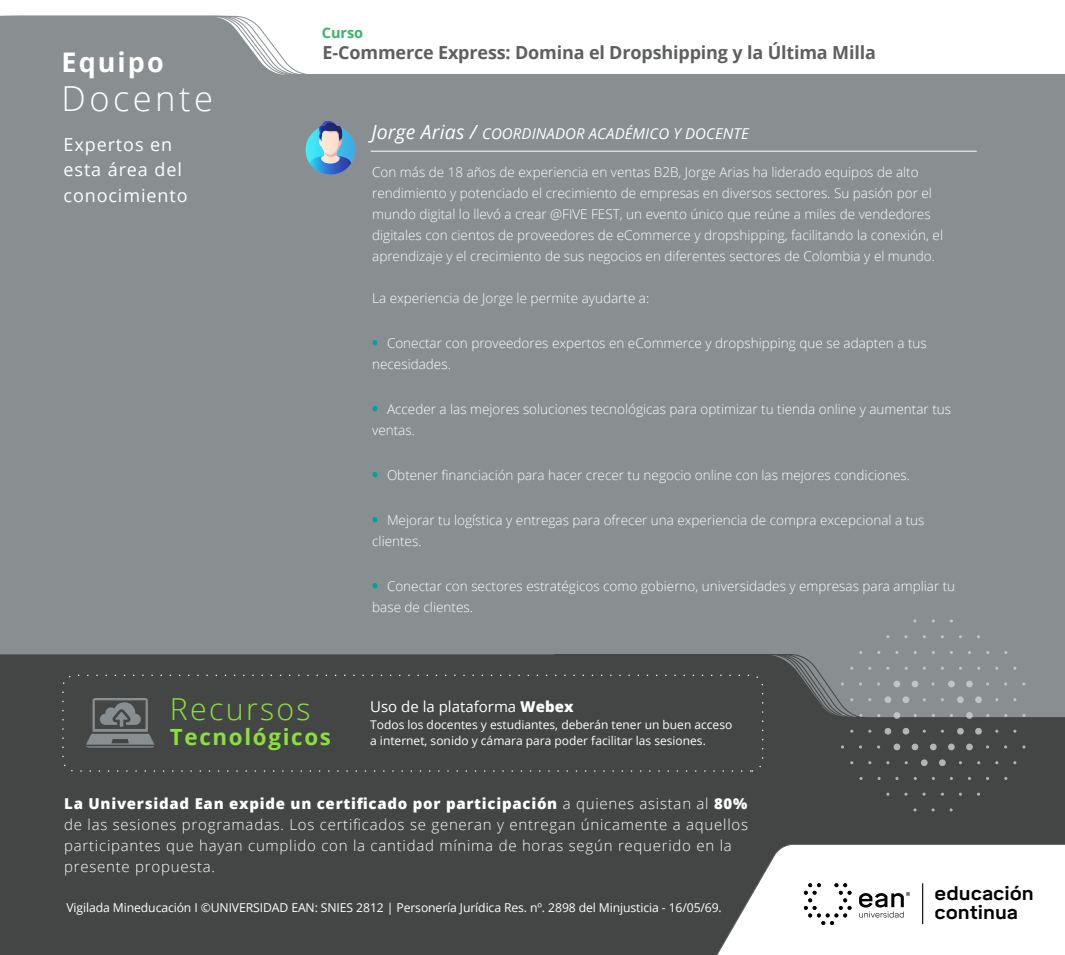
<style>
.page{position:relative;width:1065px;height:955px;background:#fff}
.page>*{position:absolute;margin:0;border:0;box-sizing:border-box;transform-origin:0 0}
.t1{font:300 34.5px "Open Sans";letter-spacing:.1em;color:#fff}
.t2{font:300 30.3px "Open Sans";letter-spacing:.075em;color:#89e23b}
.t3{font:700 27px "Open Sans";letter-spacing:.075em;color:#fff}
.t4{font:700 22.35px "Open Sans";letter-spacing:.075em;color:#89e23b}
.t5{font:700 18.9px/18.6px "Mikro";color:#010101}
.t6{font:700 18px "Open Sans";letter-spacing:-.01em;color:#5e5f5f}
.t7{font:18px/25.5px "Open Sans";letter-spacing:.05em;color:#fff}
.t8{font:300 15px/21px "Open Sans";letter-spacing:.05em;color:#fff}
.t9{font:italic 15px "Open Sans";letter-spacing:.01em;color:#fff}
.t10{font:15px "Open Sans";color:#fff}
.t11{font:700 14.4px "Open Sans";color:#3cb361}
.t12{font:300 13.5px/21px "Open Sans";color:#fff}
.t13{font:12.15px "Open Sans";letter-spacing:-.01em;color:#fff}
.t14{font:12px/16.5px "Open Sans";color:#fff}
.s1{font-size:19.5px}
.s2{font-weight:800;font-size:15px;color:#00a29e}
.s3{font-weight:800}
</style>
<div class="page">
<div style="left:0;top:75px;width:1065px;height:579px;background:#898e91"></div>
<div style="left:0;top:654px;width:1065px;height:301px;background:#444545"></div>
<svg style="left:931px;top:619px;width:4px;height:3px"></svg>
<svg style="left:949px;top:619px;width:4px;height:3px"></svg>
<svg style="left:940px;top:635px;width:4px;height:3px"></svg>
<svg style="left:931px;top:651px;width:4px;height:3px"></svg>
<svg style="left:949px;top:651px;width:4px;height:3px"></svg>
<svg style="left:940px;top:666px;width:4px;height:3px"></svg>
<svg style="left:931px;top:777px;width:4px;height:3px"></svg>
<svg style="left:949px;top:777px;width:4px;height:3px"></svg>
<svg style="left:940px;top:792px;width:4px;height:3px"></svg>
<svg style="left:940px;top:729px;width:4px;height:3px"></svg>
<svg style="left:949px;top:714px;width:4px;height:3px"></svg>
<svg style="left:931px;top:714px;width:4px;height:3px"></svg>
<svg style="left:940px;top:698px;width:4px;height:3px"></svg>
<div style="left:966px;top:680px;width:6px;height:7px;background:#c1c4c5;border-radius:50%"></div>
<div style="left:948px;top:680px;width:6px;height:7px;background:#c1c4c5;border-radius:50%"></div>
<div style="left:911px;top:680px;width:7px;height:7px;background:#c1c4c5;border-radius:50%"></div>
<div style="left:893px;top:680px;width:7px;height:7px;background:#c1c4c5;border-radius:50%"></div>
<div style="left:902px;top:696px;width:7px;height:7px;background:#c1c4c5;border-radius:50%"></div>
<div style="left:884px;top:696px;width:7px;height:7px;background:#c1c4c5;border-radius:50%"></div>
<svg style="left:893px;top:712px;width:7px;height:7px"></svg>
<div style="left:975px;top:696px;width:6px;height:7px;background:#c1c4c5;border-radius:50%"></div>
<div style="left:957px;top:696px;width:6px;height:7px;background:#c1c4c5;border-radius:50%"></div>
<svg style="left:966px;top:712px;width:6px;height:7px"></svg>
<div style="left:884px;top:728px;width:7px;height:6px;background:#b3b4b5;border-radius:50%"></div>
<div style="left:902px;top:728px;width:7px;height:6px;background:#b3b4b5;border-radius:50%"></div>
<div style="left:893px;top:743px;width:7px;height:7px;background:#b3b4b5;border-radius:50%"></div>
<div style="left:911px;top:743px;width:7px;height:7px;background:#b3b4b5;border-radius:50%"></div>
<div style="left:930px;top:743px;width:6px;height:7px;background:#b3b4b5;border-radius:50%"></div>
<div style="left:921px;top:759px;width:6px;height:7px;background:#b3b4b5;border-radius:50%"></div>
<div style="left:939px;top:759px;width:6px;height:7px;background:#b3b4b5;border-radius:50%"></div>
<div style="left:948px;top:743px;width:6px;height:7px;background:#b3b4b5;border-radius:50%"></div>
<div style="left:966px;top:743px;width:6px;height:7px;background:#b3b4b5;border-radius:50%"></div>
<svg style="left:957px;top:728px;width:6px;height:6px"></svg>
<svg style="left:975px;top:728px;width:6px;height:6px"></svg>
<svg style="left:4px;top:16px;width:1061px;height:59px"></svg>
<svg style="left:553px;top:651px;width:318px;height:67px;background:#535555"></svg>
<svg style="left:690px;top:844px;width:375px;height:111px"></svg>
<svg style="left:804px;top:883px;width:47px;height:42px"></svg>
<svg style="left:859px;top:892px;width:51px;height:25px"></svg>
<hr style="left:922px;top:883px;width:1px;height:41px;background:#010101">
<hr style="left:371px;top:151px;width:605px;height:1px;background:#fff">
<div style="left:62px;top:674px;width:701px;height:97px;border:2px dashed #f1f2f2;border-radius:12px"></div>
<svg style="left:86px;top:698px;width:68px;height:49px;background:#66696a"></svg>
<svg style="left:306px;top:121px;width:49px;height:54px;background:#71a3c1"></svg>
<h3 class="t3" style="left:62px;top:43px;width:104px">Equipo</h3>
<h1 class="t1" style="left:62px;top:75px;width:153px">Docente</h1>
<h3 class="t7" style="left:64px;top:131px;width:126px">Expertos en esta área del conocimiento</h3>
<p class="t11" style="left:322px;top:23px;width:43px">Curso</p>
<h3 class="t6" style="left:323px;top:40px;width:555px">E-Commerce Express: Domina el Dropshipping y la Última Milla</h3>
<p class="t9" style="left:371px;top:123px;width:379px"><span class="s1">Jorge Arias /</span> COORDINADOR ACADÉMICO Y DOCENTE</p>
<p class="t12" style="left:372px;top:161px;width:572px">Con más de 18 años de experiencia en ventas B2B, Jorge Arias ha liderado equipos de alto rendimiento y potenciado el crecimiento de empresas en diversos sectores. Su pasión por el mundo digital lo llevó a crear @FIVE FEST, un evento único que reúne a miles de vendedores digitales con cientos de proveedores de eCommerce y dropshipping, facilitando la conexión, el aprendizaje y el crecimiento de sus negocios en diferentes sectores de Colombia y el mundo.</p>
<p class="t12" style="left:372px;top:287px;width:279px">La experiencia de Jorge le permite ayudarte a:</p>
<p class="t12" style="left:372px;top:332px;width:556px"><span class="s2">•</span> Conectar con proveedores expertos en eCommerce y dropshipping que se adapten a tus necesidades.</p>
<p class="t12" style="left:372px;top:398px;width:580px"><span class="s2">•</span> Acceder a las mejores soluciones tecnológicas para optimizar tu tienda online y aumentar tus ventas.</p>
<p class="t12" style="left:372px;top:464px;width:539px"><span class="s2">•</span> Obtener financiación para hacer crecer tu negocio online con las mejores condiciones.</p>
<p class="t12" style="left:372px;top:509px;width:554px"><span class="s2">•</span> Mejorar tu logística y entregas para ofrecer una experiencia de compra excepcional a tus clientes.</p>
<p class="t12" style="left:372px;top:575px;width:584px"><span class="s2">•</span> Conectar con sectores estratégicos como gobierno, universidades y empresas para ampliar tu base de clientes.</p>
<h2 class="t2" style="left:170px;top:688px;width:142px">Recursos</h2>
<h3 class="t4" style="left:170px;top:721px;width:162px">Tecnológicos</h3>
<p class="t10" style="left:370px;top:696px;width:205px">Uso de la plataforma <span class="s3">Webex</span></p>
<p class="t14" style="left:370px;top:716px;width:364px">Todos los docentes y estudiantes, deberán tener un buen acceso a internet, sonido y cámara para poder facilitar las sesiones.</p>
<p class="t8" style="left:64px;top:792px;width:685px"><span class="s3">La Universidad Ean expide un certificado por participación</span> a quienes asistan al <span class="s3">80% </span>de las sesiones programadas. Los certificados se generan y entregan únicamente a aquellos participantes que hayan cumplido con la cantidad mínima de horas según requerido en la presente propuesta.</p>
<p class="t13" style="left:66px;top:899px;width:657px">Vigilada Mineducación I ©UNIVERSIDAD EAN: SNIES 2812 | Personería Jurídica Res. nº. 2898 del Minjusticia - 16/05/69.</p>
<h3 class="t5" style="left:934px;top:884px;width:101px">educación continua</h3>
</div>
